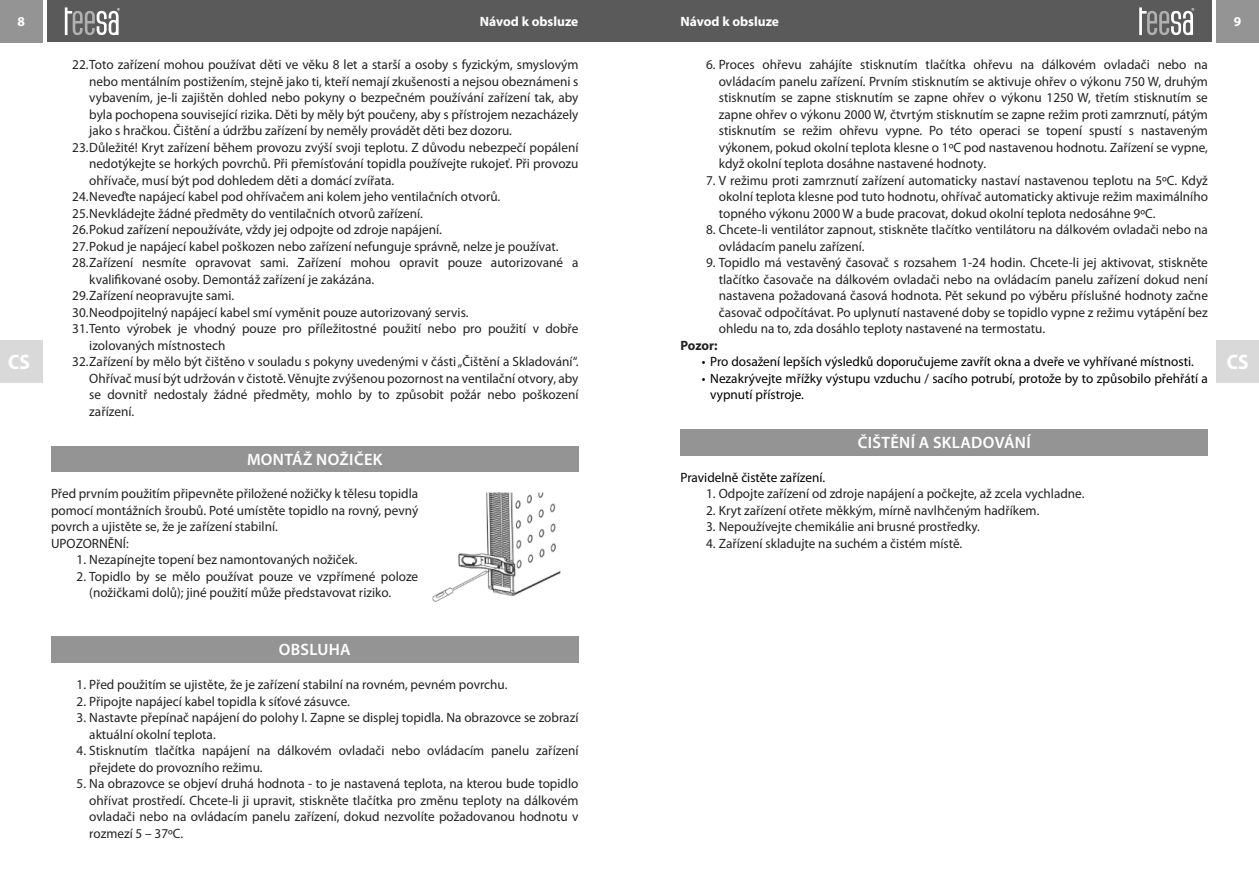
<style>
.page{position:relative;width:1259px;height:893px;background:#fff}
.page>*{position:absolute;margin:0;border:0;box-sizing:border-box;transform-origin:0 0}
.t1{font:700 semi-condensed 21px "Myriad Pro";color:#fff}
.t2{font:600 16.5px "Myriad Pro";letter-spacing:.02em;color:#fff}
.t3{font:13.5px/16.5px "Myriad Pro";color:#222}
.t4{font:13.5px/16.5px "Myriad Pro";color:#000}
.t5{font:700 13.5px "Myriad Pro";color:#fff}
.t6{font:700 13.5px "Myriad Pro";letter-spacing:-.01em;color:#222}
</style>
<div class="page">
<div style="left:629px;top:0;width:583px;height:42px;background:#5a5a5a"></div>
<div style="left:0;top:0;width:43px;height:43px;background:#949494"></div>
<div style="left:47px;top:0;width:582px;height:42px;background:#5a5a5a"></div>
<div style="left:1216px;top:0;width:43px;height:43px;background:#949494"></div>
<svg style="left:65px;top:7px;width:55px;height:28px"></svg>
<svg style="left:1139px;top:7px;width:55px;height:28px"></svg>
<div style="left:1216px;top:340px;width:43px;height:43px;background:#d9d9d9"></div>
<div style="left:0;top:340px;width:43px;height:43px;background:#d9d9d9"></div>
<div style="left:51px;top:446px;width:527px;height:26px;background:#949494"></div>
<div style="left:51px;top:637px;width:527px;height:26px;background:#949494"></div>
<img style="left:432px;top:492px;width:129px;height:110px">
<div style="left:680px;top:429px;width:528px;height:26px;background:#949494"></div>
<p class="t5" style="left:18px;top:16px;width:9px">8</p>
<p class="t5" style="left:480px;top:16px;width:100px">Návod k obsluze</p>
<p class="t5" style="left:680px;top:16px;width:100px">Návod k obsluze</p>
<p class="t5" style="left:1234px;top:16px;width:9px">9</p>
<p class="t3" style="left:72px;top:57px;width:508px">22.Toto zařízení mohou používat děti ve věku 8 let a starší a osoby s fyzickým, smyslovým</p>
<p class="t3" style="left:89px;top:74px;width:490px">nebo mentálním postižením, stejně jako ti, kteří nemají zkušenosti a nejsou obeznámeni s</p>
<p class="t3" style="left:89px;top:90px;width:490px">vybavením, je-li zajištěn dohled nebo pokyny o bezpečném používání zařízení tak, aby</p>
<p class="t3" style="left:89px;top:107px;width:490px">byla pochopena související rizika. Děti by měly být poučeny, aby s přístrojem nezacházely</p>
<p class="t3" style="left:89px;top:123px;width:424px">jako s hračkou. Čištění a údržbu zařízení by neměly provádět děti bez dozoru.</p>
<p class="t3" style="left:72px;top:140px;width:508px">23.Důležité! Kryt zařízení během provozu zvýší svoji teplotu. Z důvodu nebezpečí popálení</p>
<p class="t3" style="left:89px;top:156px;width:490px">nedotýkejte se horkých povrchů. Při přemísťování topidla používejte rukojeť. Při provozu</p>
<p class="t3" style="left:89px;top:173px;width:306px">ohřívače, musí být pod dohledem děti a domácí zvířata.</p>
<p class="t3" style="left:72px;top:189px;width:429px">24.Neveďte napájecí kabel pod ohřívačem ani kolem jeho ventilačních otvorů.</p>
<p class="t3" style="left:72px;top:206px;width:352px">25.Nevkládejte žádné předměty do ventilačních otvorů zařízení.</p>
<p class="t3" style="left:72px;top:222px;width:371px">26.Pokud zařízení nepoužíváte, vždy jej odpojte od zdroje napájení.</p>
<p class="t3" style="left:72px;top:239px;width:488px">27.Pokud je napájecí kabel poškozen nebo zařízení nefunguje správně, nelze je používat.</p>
<p class="t3" style="left:72px;top:255px;width:507px">28.Zařízení nesmíte opravovat sami. Zařízení mohou opravit pouze autorizované a</p>
<p class="t3" style="left:89px;top:272px;width:286px">kvalifikované osoby. Demontáž zařízení je zakázána.</p>
<p class="t3" style="left:72px;top:288px;width:163px">29.Zařízení neopravujte sami.</p>
<p class="t3" style="left:72px;top:305px;width:398px">30.Neodpojitelný napájecí kabel smí vyměnit pouze autorizovaný servis.</p>
<p class="t3" style="left:72px;top:321px;width:507px">31.Tento výrobek je vhodný pouze pro příležitostné použití nebo pro použití v dobře</p>
<p class="t3" style="left:89px;top:338px;width:138px">izolovaných místnostech</p>
<p class="t3" style="left:72px;top:354px;width:507px">32.Zařízení by mělo být čištěno v souladu s pokyny uvedenými v části „Čištění a Skladování“.</p>
<p class="t3" style="left:89px;top:371px;width:490px">Ohřívač musí být udržován v čistotě. Věnujte zvýšenou pozornost na ventilační otvory, aby</p>
<p class="t3" style="left:89px;top:387px;width:490px">se dovnitř nedostaly žádné předměty, mohlo by to způsobit požár nebo poškození</p>
<p class="t3" style="left:89px;top:404px;width:46px">zařízení.</p>
<p class="t3" style="left:719px;top:57px;width:490px;text-align:justify;text-indent:-13px">6. Proces ohřevu zahájíte stisknutím tlačítka ohřevu na dálkovém ovladači nebo na ovládacím panelu zařízení. Prvním stisknutím se aktivuje ohřev o výkonu 750 W, druhým stisknutím se zapne stisknutím se zapne ohřev o výkonu 1250 W, třetím stisknutím se zapne ohřev o výkonu 2000 W, čtvrtým stisknutím se zapne režim proti zamrznutí, pátým stisknutím se režim ohřevu vypne. Po této operaci se topení spustí s nastaveným výkonem, pokud okolní teplota klesne o 1ºC pod nastavenou hodnotu. Zařízení se vypne, když okolní teplota dosáhne nastavené hodnoty.</p>
<p class="t3" style="left:719px;top:173px;width:490px;text-align:justify;text-indent:-13px">7. V režimu proti zamrznutí zařízení automaticky nastaví nastavenou teplotu na 5ºC. Když okolní teplota klesne pod tuto hodnotu, ohřívač automaticky aktivuje režim maximálního topného výkonu 2000 W a bude pracovat, dokud okolní teplota nedosáhne 9ºC.</p>
<p class="t3" style="left:719px;top:222px;width:490px;text-indent:-13px">8. Chcete-li ventilátor zapnout, stiskněte tlačítko ventilátoru na dálkovém ovladači nebo na ovládacím panelu zařízení.</p>
<p class="t3" style="left:719px;top:255px;width:490px;text-align:justify;text-indent:-13px">9. Topidlo má vestavěný časovač s rozsahem 1-24 hodin. Chcete-li jej aktivovat, stiskněte tlačítko časovače na dálkovém ovladači nebo na ovládacím panelu zařízení dokud není nastavena požadovaná časová hodnota. Pět sekund po výběru příslušné hodnoty začne časovač odpočítávat. Po uplynutí nastavené doby se topidlo vypne z režimu vytápění bez ohledu na to, zda dosáhlo teploty nastavené na termostatu.</p>
<p class="t6" style="left:680px;top:339px;width:39px">Pozor:</p>
<p class="t4" style="left:702px;top:354px;width:493px">• Pro dosažení lepších výsledků doporučujeme zavřít okna a dveře ve vyhřívané místnosti.</p>
<p class="t4" style="left:710px;top:371px;width:499px;text-indent:-9px">• Nezakrývejte mřížky výstupu vzduchu / sacího potrubí, protože by to způsobilo přehřátí a vypnutí přístroje.</p>
<p class="t2" style="left:857px;top:435px;width:174px">ČIŠTĚNÍ A SKLADOVÁNÍ</p>
<p class="t4" style="left:680px;top:470px;width:146px">Pravidelně čistěte zařízení.</p>
<p class="t3" style="left:706px;top:486px;width:380px">1. Odpojte zařízení od zdroje napájení a počkejte, až zcela vychladne.</p>
<p class="t3" style="left:706px;top:503px;width:335px">2. Kryt zařízení otřete měkkým, mírně navlhčeným hadříkem.</p>
<p class="t3" style="left:706px;top:519px;width:275px">3. Nepoužívejte chemikálie ani brusné prostředky.</p>
<p class="t3" style="left:706px;top:536px;width:258px">4. Zařízení skladujte na suchém a čistém místě.</p>
<h1 class="t1" style="left:8px;top:353px;width:23px">CS</h1>
<h1 class="t1" style="left:1226px;top:353px;width:23px">CS</h1>
<p class="t2" style="left:247px;top:453px;width:137px">MONTÁŽ NOŽIČEK</p>
<p class="t3" style="left:51px;top:486px;width:369px">Před prvním použitím připevněte přiložené nožičky k tělesu topidla pomocí montážních šroubů. Poté umístěte topidlo na rovný, pevný povrch a ujistěte se, že je zařízení stabilní.<br>UPOZORNĚNÍ:</p>
<p class="t3" style="left:77px;top:552px;width:282px">1. Nezapínejte topení bez namontovaných nožiček.</p>
<p class="t3" style="left:89px;top:569px;width:330px;text-indent:-13px">2. Topidlo by se mělo používat pouze ve vzpřímené poloze (nožičkami dolů); jiné použití může představovat riziko.</p>
<p class="t2" style="left:279px;top:643px;width:73px">OBSLUHA</p>
<p class="t3" style="left:77px;top:677px;width:432px">1. Před použitím se ujistěte, že je zařízení stabilní na rovném, pevném povrchu.</p>
<p class="t3" style="left:77px;top:694px;width:275px">2. Připojte napájecí kabel topidla k síťové zásuvce.</p>
<p class="t3" style="left:89px;top:710px;width:490px;text-indent:-13px">3. Nastavte přepínač napájení do polohy I. Zapne se displej topidla. Na obrazovce se zobrazí aktuální okolní teplota.</p>
<p class="t3" style="left:89px;top:743px;width:490px;text-indent:-13px">4. Stisknutím tlačítka napájení na dálkovém ovladači nebo ovládacím panelu zařízení přejdete do provozního režimu.</p>
<p class="t3" style="left:89px;top:776px;width:490px;text-align:justify;text-indent:-13px">5. Na obrazovce se objeví druhá hodnota - to je nastavená teplota, na kterou bude topidlo ohřívat prostředí. Chcete-li ji upravit, stiskněte tlačítka pro změnu teploty na dálkovém ovladači nebo na ovládacím panelu zařízení, dokud nezvolíte požadovanou hodnotu v rozmezí 5 – 37ºC.</p>
</div>
